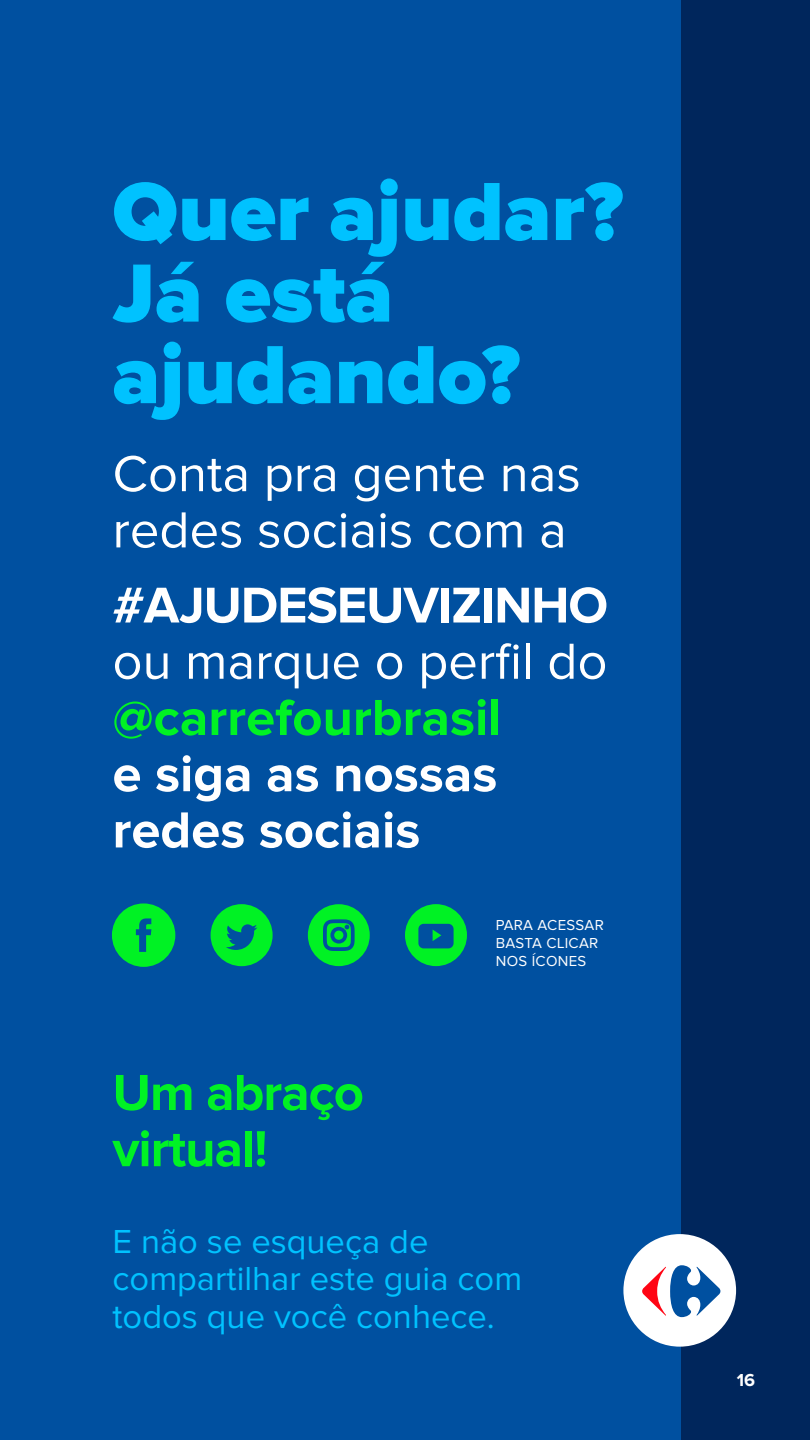
<style>
.page{position:relative;width:810px;height:1440px;background:#0050a0}
.page>*{position:absolute;margin:0;border:0;box-sizing:border-box;transform-origin:0 0}
.t1{font:900 85.5px/81.6px "Proxima Nova";color:#00c2ff}
.t2{font:52.5px/56.2px "Proxima Nova";color:#fff}
.t3{font:700 52.5px/56.2px "Proxima Nova";color:#fff}
.t4{font:700 52.5px "Proxima Nova";color:#00f224}
.t5{font:700 52.5px/56.2px "Proxima Nova";letter-spacing:-.02em;color:#00f224}
.t6{font:700 52.12px "Proxima Nova";letter-spacing:-.02em;color:#fff}
.t7{font:34.5px/37.5px "Proxima Nova";color:#00c2ff}
.t8{font:700 18px "Proxima Nova";color:#fff}
.t9{font:15px/18px "Proxima Nova";letter-spacing:.02em;color:#fff}
</style>
<div class="page">
<svg style="left:112px;top:903px;width:63px;height:64px"></svg>
<svg style="left:211px;top:904px;width:62px;height:62px"></svg>
<svg style="left:308px;top:904px;width:62px;height:62px"></svg>
<svg style="left:405px;top:904px;width:62px;height:62px"></svg>
<div style="left:682px;top:0;width:128px;height:1440px;background:#00265c"></div>
<div style="left:623px;top:1234px;width:113px;height:113px;background:#fff;border-radius:50%"></div>
<svg style="left:642px;top:1265px;width:78px;height:52px"></svg>
<h1 class="t1" style="left:112px;top:174px;width:512px">Quer ajudar?<br>Já está ajudando?</h1>
<h2 class="t2" style="left:112px;top:448px;width:470px">Conta pra gente nas redes sociais com a</h2>
<h3 class="t6" style="left:112px;top:581px;width:497px">#AJUDESEUVIZINHO</h3>
<h2 class="t2" style="left:112px;top:635px;width:497px">ou marque o perfil do</h2>
<h2 class="t4" style="left:112px;top:694px;width:391px">@carrefourbrasil</h2>
<h2 class="t3" style="left:112px;top:748px;width:386px">e siga as nossas redes sociais</h2>
<h2 class="t5" style="left:112px;top:1067px;width:253px">Um abraço virtual!</h2>
<p class="t9" style="left:496px;top:917px;width:110px">PARA ACESSAR<br>BASTA CLICAR<br>NOS ÍCONES</p>
<p class="t7" style="left:112px;top:1224px;width:411px">E não se esqueça de compartilhar este guia com todos que você conhece.</p>
<p class="t8" style="left:737px;top:1372px;width:20px">16</p>
</div>
